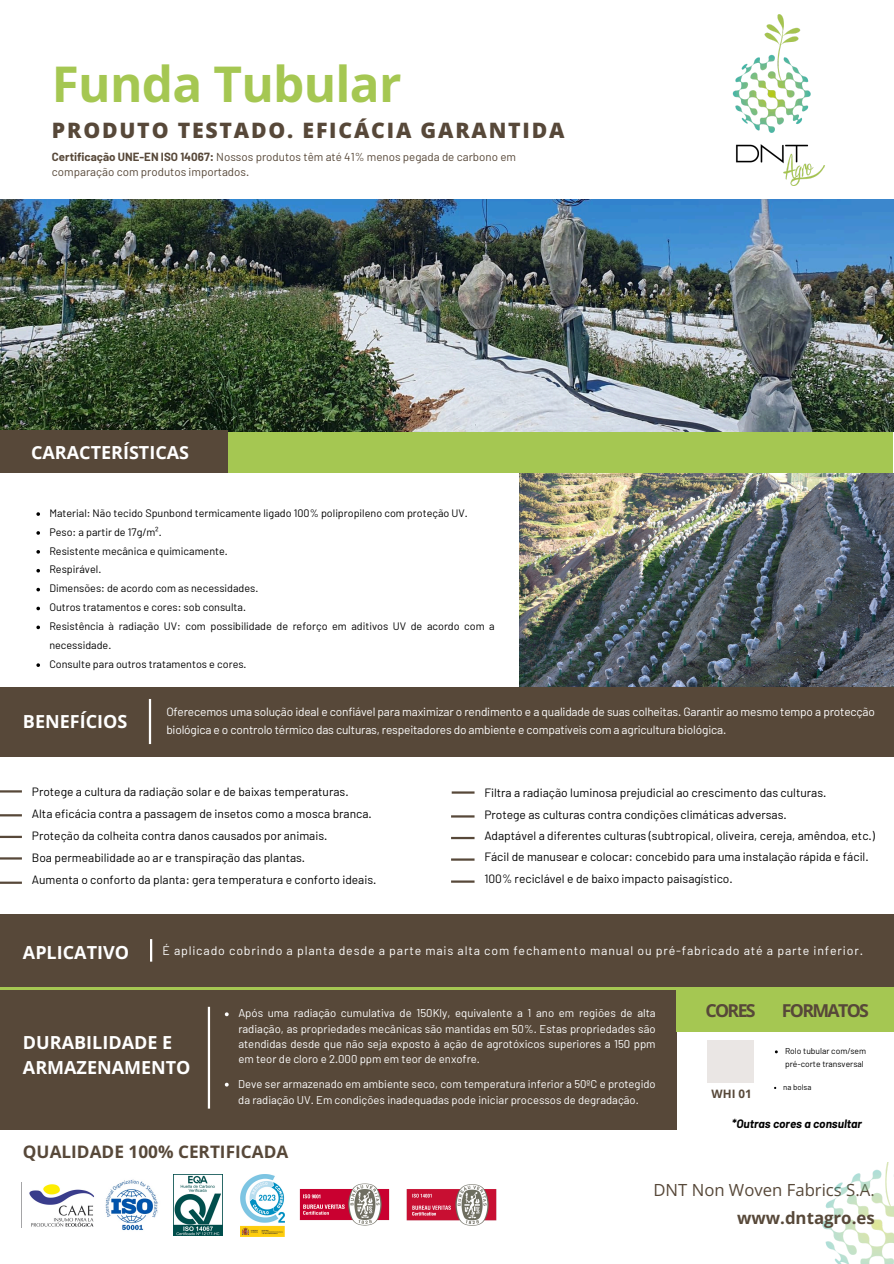
<style>
.page{position:relative;width:894px;height:1264px;background:#fff}
.page>*{position:absolute;margin:0;border:0;box-sizing:border-box;transform-origin:0 0}
.t1{font:700 49.5px "Open Sans Hebrew";letter-spacing:-.015em;color:#a5c752}
.t2{font:800 21.3px "Open Sans";letter-spacing:.085em;color:#574839}
.t3{font:700 18px/24.8px "Open Sans";color:#fff}
.t4{font:700 17.85px "Open Sans";letter-spacing:-.095em;color:#574839}
.t5{font:700 17.25px "Open Sans";color:#574839}
.t6{font:700 16.8px "Open Sans";color:#574839}
.t7{font:16.65px "Open Sans";color:#574839}
.t8{font:12.3px "Barlow";letter-spacing:.07em;color:#fff}
.t9{font:12px/21.3px "Barlow";color:#000}
.t10{font:11.85px/18px "Barlow";letter-spacing:-.015em;color:#fff}
.t11{font:italic 700 11.85px "Barlow";color:#000}
.t12{font:11.55px/15.5px "Barlow";color:#574839}
.t13{font:700 11.55px "Open Sans";color:#574839}
.t14{font:11.4px/15.3px "Barlow";color:#fff;text-align:justify}
.t15{font:11.25px/16.4px "Barlow";color:#fff}
.t16{font:10.8px/18.9px "Barlow";color:#000}
.t17{font:8.55px/12.9px "Barlow";color:#000}
.t18{font:7.95px "Barlow";color:#000}
.s1{font-weight:700}
</style>
<div class="page">
<div style="left:0;top:26px;width:892px;height:730px;background:#a5c752"></div>
<div style="left:0;top:986px;width:893px;height:6px;background:#a5c752"></div>
<div style="left:0;top:16px;width:893px;height:200px;background:#fff"></div>
<img style="left:732px;top:14px;width:93px;height:172px">
<img style="left:0;top:199px;width:893px;height:232px">
<div style="left:0;top:430px;width:228px;height:44px;background:#574839"></div>
<div style="left:0;top:687px;width:893px;height:69px;background:#574839"></div>
<img style="left:518px;top:474px;width:375px;height:212px">
<div style="left:0;top:474px;width:518px;height:213px;background:#fff"></div>
<hr style="left:149px;top:699px;width:2px;height:45px;background:#fff">
<div style="left:0;top:914px;width:893px;height:72px;background:#574839"></div>
<hr style="left:150px;top:939px;width:2px;height:22px;background:#fff">
<div style="left:0;top:989px;width:676px;height:141px;background:#574839"></div>
<div style="left:676px;top:989px;width:217px;height:42px;background:#a5c752"></div>
<hr style="left:208px;top:1006px;width:2px;height:102px;background:#fff">
<hr style="left:451px;top:791px;width:23px;height:2px;background:#574839">
<hr style="left:451px;top:815px;width:23px;height:2px;background:#574839">
<hr style="left:451px;top:836px;width:23px;height:3px;background:#574839">
<hr style="left:451px;top:858px;width:23px;height:2px;background:#574839">
<hr style="left:451px;top:880px;width:23px;height:2px;background:#574839">
<svg style="left:36px;top:512px;width:4px;height:4px"></svg>
<svg style="left:36px;top:531px;width:4px;height:3px"></svg>
<svg style="left:36px;top:550px;width:4px;height:3px"></svg>
<svg style="left:36px;top:569px;width:4px;height:3px"></svg>
<svg style="left:36px;top:588px;width:4px;height:3px"></svg>
<svg style="left:36px;top:606px;width:4px;height:4px"></svg>
<svg style="left:36px;top:625px;width:4px;height:4px"></svg>
<svg style="left:36px;top:663px;width:4px;height:4px"></svg>
<svg style="left:225px;top:1012px;width:3px;height:4px"></svg>
<hr style="left:0;top:881px;width:22px;height:2px;background:#574839">
<hr style="left:0;top:790px;width:22px;height:2px;background:#574839">
<hr style="left:0;top:814px;width:22px;height:2px;background:#574839">
<hr style="left:0;top:835px;width:22px;height:3px;background:#574839">
<hr style="left:0;top:857px;width:22px;height:2px;background:#574839">
<img style="left:822px;top:1162px;width:71px;height:101px">
<div style="left:707px;top:1040px;width:46px;height:42px;background:#eae6e4"></div>
<img style="left:105px;top:1179px;width:53px;height:52px">
<img style="left:241px;top:1174px;width:43px;height:62px">
<img style="left:299px;top:1183px;width:91px;height:43px">
<img style="left:406px;top:1184px;width:91px;height:42px">
<img style="left:29px;top:1184px;width:65px;height:43px">
<img style="left:173px;top:1174px;width:49px;height:61px">
<p class="t1" style="left:52px;top:49px;width:351px">Funda Tubular</p>
<p class="t2" style="left:52px;top:116px;width:514px">PRODUTO TESTADO. EFICÁCIA GARANTIDA</p>
<p class="t12" style="left:52px;top:148px;width:465px"><span class="s1">Certificação UNE-EN ISO 14067:</span> Nossos produtos têm até 41% menos pegada de carbono em comparação com produtos importados.</p>
<p class="t3" style="left:31px;top:439px;width:160px">CARACTERÍSTICAS</p>
<p class="t16" style="left:49px;top:503px;width:420px">Material: Não tecido Spunbond termicamente ligado 100% polipropileno com proteção UV.</p>
<p class="t16" style="left:49px;top:522px;width:114px">Peso: a partir de 17g/m².</p>
<p class="t16" style="left:49px;top:541px;width:180px">Resistente mecânica e quimicamente.</p>
<p class="t16" style="left:49px;top:559px;width:53px">Respirável.</p>
<p class="t16" style="left:49px;top:578px;width:210px">Dimensões: de acordo com as necessidades.</p>
<h3 class="t16" style="left:49px;top:597px;width:198px">Outros tratamentos e cores: sob consulta.</h3>
<p class="t16" style="left:49px;top:616px;width:447px">Resistência à radiação UV: com possibilidade de reforço em aditivos UV de acordo com a necessidade.</p>
<p class="t16" style="left:49px;top:654px;width:199px">Consulte para outros tratamentos e cores.</p>
<p class="t3" style="left:23px;top:709px;width:106px">BENEFÍCIOS</p>
<h3 class="t10" style="left:166px;top:702px;width:710px">Oferecemos uma solução ideal e confiável para maximizar o rendimento e a qualidade de suas colheitas. Garantir ao mesmo tempo a protecção biológica e o controlo térmico das culturas, respeitadores do ambiente e compatíveis com a agricultura biológica.</h3>
<p class="t9" style="left:32px;top:781px;width:318px">Protege a cultura da radiação solar e de baixas temperaturas.</p>
<p class="t9" style="left:32px;top:803px;width:341px">Alta eficácia contra a passagem de insetos como a mosca branca.</p>
<h3 class="t9" style="left:32px;top:825px;width:297px">Proteção da colheita contra danos causados por animais.</h3>
<h3 class="t9" style="left:32px;top:847px;width:275px">Boa permeabilidade ao ar e transpiração das plantas.</h3>
<p class="t9" style="left:32px;top:869px;width:346px">Aumenta o conforto da planta: gera temperatura e conforto ideais.</p>
<p class="t9" style="left:484px;top:782px;width:343px">Filtra a radiação luminosa prejudicial ao crescimento das culturas.</p>
<p class="t9" style="left:484px;top:803px;width:304px">Protege as culturas contra condições climáticas adversas.</p>
<h3 class="t9" style="left:484px;top:824px;width:392px">Adaptável a diferentes culturas (subtropical, oliveira, cereja, amêndoa, etc.)<br>Fácil de manusear e colocar: concebido para uma instalação rápida e fácil.</h3>
<p class="t9" style="left:484px;top:867px;width:250px">100% reciclável e de baixo impacto paisagístico.</p>
<p class="t3" style="left:23px;top:939px;width:108px">APLICATIVO</p>
<p class="t8" style="left:162px;top:942px;width:702px">É aplicado cobrindo a planta desde a parte mais alta com fechamento manual ou pré-fabricado até a parte inferior.</p>
<p class="t3" style="left:23px;top:1029px;width:169px">DURABILIDADE E<br>ARMAZENAMENTO</p>
<p class="t14" style="left:238px;top:1004px;width:418px">Após uma radiação cumulativa de 150Kly, equivalente a 1 ano em regiões de alta radiação, as propriedades mecânicas são mantidas em 50%. Estas propriedades são atendidas desde que não seja exposto à ação de agrotóxicos superiores a 150 ppm em teor de cloro e 2.000 ppm em teor de enxofre.</p>
<p class="t15" style="left:238px;top:1074px;width:419px">Deve ser armazenado em ambiente seco, com temperatura inferior a 50ºC e protegido da radiação UV. Em condições inadequadas pode iniciar processos de degradação.</p>
<p class="t5" style="left:23px;top:1139px;width:267px">QUALIDADE 100% CERTIFICADA</p>
<p class="t4" style="left:705px;top:998px;width:52px">CORES</p>
<h3 class="t4" style="left:781px;top:998px;width:89px">FORMATOS</h3>
<p class="t13" style="left:711px;top:1086px;width:42px">WHI 01</p>
<p class="t17" style="left:784px;top:1044px;width:83px">Rolo tubular com/sem pré-corte transversal</p>
<p class="t18" style="left:783px;top:1081px;width:30px">na bolsa</p>
<p class="t11" style="left:731px;top:1115px;width:132px">*Outras cores a consultar</p>
<h3 class="t7" style="left:653px;top:1178px;width:223px">DNT Non Woven Fabrics S.A.</h3>
<h6 class="t6" style="left:736px;top:1206px;width:139px">www.dntagro.es</h6>
</div>
